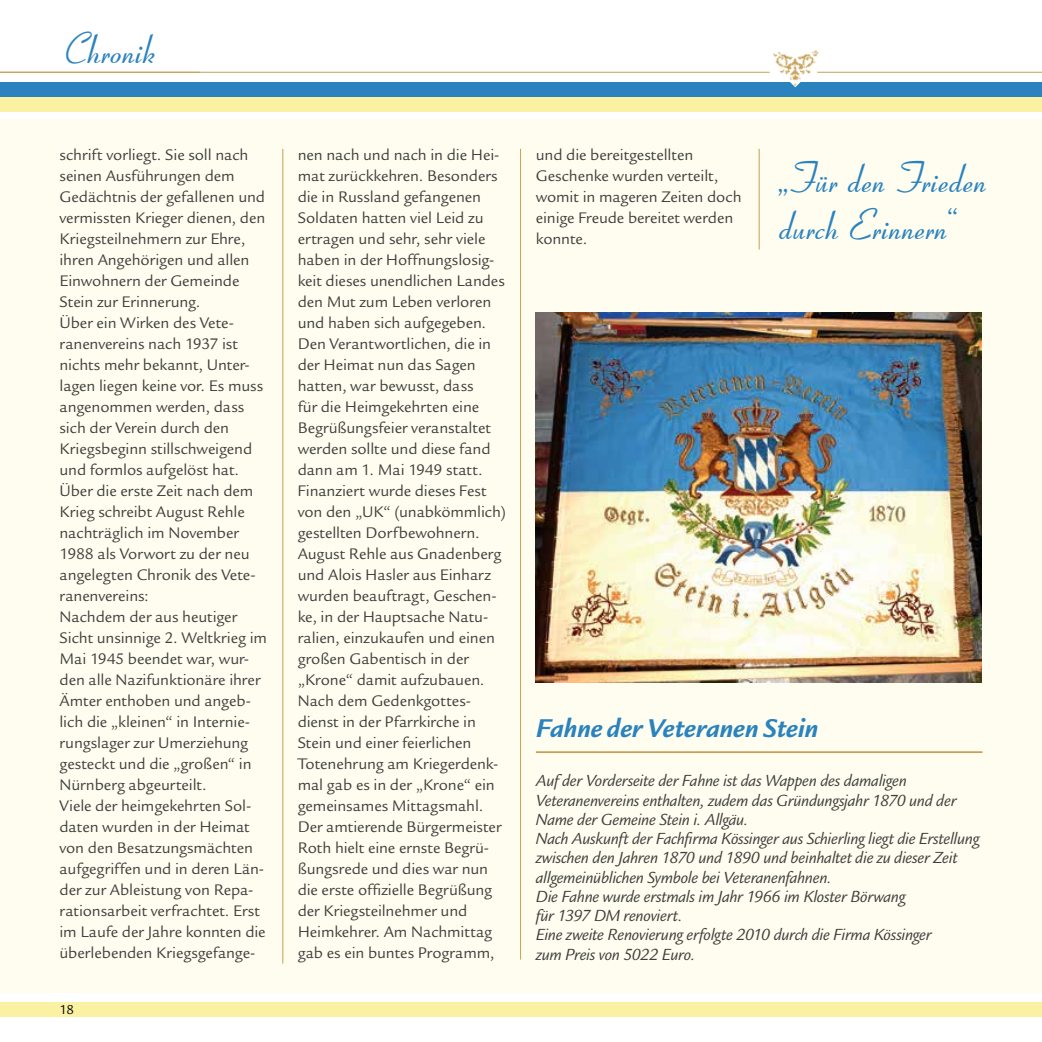
<style>
.page{position:relative;width:1042px;height:1042px;background:#fff}
.page>*{position:absolute;margin:0;border:0;box-sizing:border-box;transform-origin:0 0}
.t1{font:42px "Coronet Com";letter-spacing:-.005em;color:#2a82be}
.t2{font:41.48px/47.2px "Coronet Com";letter-spacing:-.005em;color:#2a82be}
.t3{font:italic 700 28px "Legacy Sans ITC Pro";color:#2a82be}
.t4{font:italic 17.5px/19.2px "Legacy Sans Std";letter-spacing:-.015em;color:#3e3e3d}
.t5{font:16.62px/21px "Legacy Sans Std";letter-spacing:-.005em;color:#3e3e3d}
.t6{font:14px "Legacy Sans Std";color:#000}
</style>
<div class="page">
<hr style="left:0;top:72px;width:770px;height:1px;background:#c6a154">
<hr style="left:817px;top:72px;width:225px;height:1px;background:#c6a154">
<div style="left:0;top:82px;width:1042px;height:15px;background:#2a82be"></div>
<div style="left:0;top:97px;width:1042px;height:15px;background:#faf2a2"></div>
<div style="left:0;top:1002px;width:1042px;height:15px;background:#faf2a2"></div>
<img style="left:765px;top:50px;width:59px;height:37px">
<div style="left:0;top:119px;width:1042px;height:873px;background:#fefdef"></div>
<hr style="left:282px;top:149px;width:1px;height:814px;background:#c6a154">
<hr style="left:759px;top:149px;width:1px;height:100px;background:#c6a154">
<hr style="left:520px;top:149px;width:1px;height:810px;background:#c6a154">
<img style="left:535px;top:313px;width:446px;height:369px">
<hr style="left:536px;top:751px;width:446px;height:2px;background:#c6a154">
<h1 class="t1" style="left:60px;top:24px;width:93px">Chronik</h1>
<p class="t5" style="left:60px;top:145px;width:209px">schrift vorliegt. Sie soll nach seinen Ausführungen dem<br>Gedächtnis der gefallenen und vermissten Krieger dienen, den<br>Kriegsteilnehmern zur Ehre, ihren Angehörigen und allen<br>Einwohnern der Gemeinde<br>Stein zur Erinnerung.<br>Über ein Wirken des Vete&shy;ranenvereins nach 1937 ist nichts mehr bekannt, Unter&shy;lagen liegen keine vor. Es muss angenommen werden, dass sich der Verein durch den<br>Kriegsbeginn stillschweigend und formlos aufgelöst hat.<br>Über die erste Zeit nach dem<br>Krieg schreibt August Rehle nachträglich im November<br>1988 als Vorwort zu der neu angelegten Chronik des Vete&shy;ranenvereins:<br>Nachdem der aus heutiger<br>Sicht unsinnige 2. Weltkrieg im<br>Mai 1945 beendet war, wur&shy;den alle Nazifunktionäre ihrer<br>Ämter enthoben und angeb&shy;lich die „kleinen“ in Internie&shy;rungslager zur Umerziehung gesteckt und die „großen“ in<br>Nürnberg abgeurteilt.<br>Viele der heimgekehrten Sol&shy;daten wurden in der Heimat von den Besatzungsmächten aufgegriffen und in deren Län&shy;der zur Ableistung von Repa&shy;rationsarbeit verfrachtet. Erst im Laufe der Jahre konnten die überlebenden Kriegsgefange-</p>
<p class="t5" style="left:298px;top:145px;width:210px">nen nach und nach in die Hei&shy;mat zurückkehren. Besonders die in Russland gefangenen<br>Soldaten hatten viel Leid zu ertragen und sehr, sehr viele haben in der Hoffnungslosig&shy;keit dieses unendlichen Landes den Mut zum Leben verloren und haben sich aufgegeben.<br>Den Verantwortlichen, die in der Heimat nun das Sagen hatten, war bewusst, dass<br>für die Heimgekehrten eine<br>Begrüßungsfeier veranstaltet werden sollte und diese fand dann am 1. Mai 1949 statt.<br>Finanziert wurde dieses Fest von den „UK“ (unabkömmlich) gestellten Dorfbewohnern.<br>August Rehle aus Gnadenberg und Alois Hasler aus Einharz wurden beauftragt, Geschen&shy;ke, in der Hauptsache Natu&shy;ralien, einzukaufen und einen großen Gabentisch in der „Krone“ damit aufzubauen.<br>Nach dem Gedenkgottes&shy;dienst in der Pfarrkirche in<br>Stein und einer feierlichen<br>Totenehrung am Kriegerdenk&shy;mal gab es in der „Krone“ ein gemeinsames Mittagsmahl.<br>Der amtierende Bürgermeister<br>Roth hielt eine ernste Begrü&shy;ßungsrede und dies war nun die erste offizielle Begrüßung der Kriegsteilnehmer und<br>Heimkehrer. Am Nachmittag gab es ein buntes Programm,</p>
<p class="t5" style="left:536px;top:145px;width:207px">und die bereitgestellten<br>Geschenke wurden verteilt, womit in mageren Zeiten doch einige Freude bereitet werden konnte.</p>
<h2 class="t2" style="left:774px;top:154px;width:209px">„Für den Frieden durch Erinnern“</h2>
<h3 class="t3" style="left:536px;top:712px;width:284px">Fahne der Veteranen Stein</h3>
<p class="t4" style="left:536px;top:771px;width:445px">Auf der Vorderseite der Fahne ist das Wappen des damaligen Veteranenvereins enthalten, zudem das Gründungsjahr 1870 und der Name der Gemeine Stein i. Allgäu.<br>Nach Auskunft der Fachfirma Kössinger aus Schierling liegt die Erstellung zwischen den Jahren 1870 und 1890 und beinhaltet die zu dieser Zeit allgemeinüblichen Symbole bei Veteranenfahnen.<br>Die Fahne wurde erstmals im Jahr 1966 im Kloster Börwang<br>für 1397 DM renoviert.<br>Eine zweite Renovierung erfolgte 2010 durch die Firma Kössinger<br>zum Preis von 5022 Euro.</p>
<p class="t6" style="left:60px;top:1002px;width:16px">18</p>
</div>
